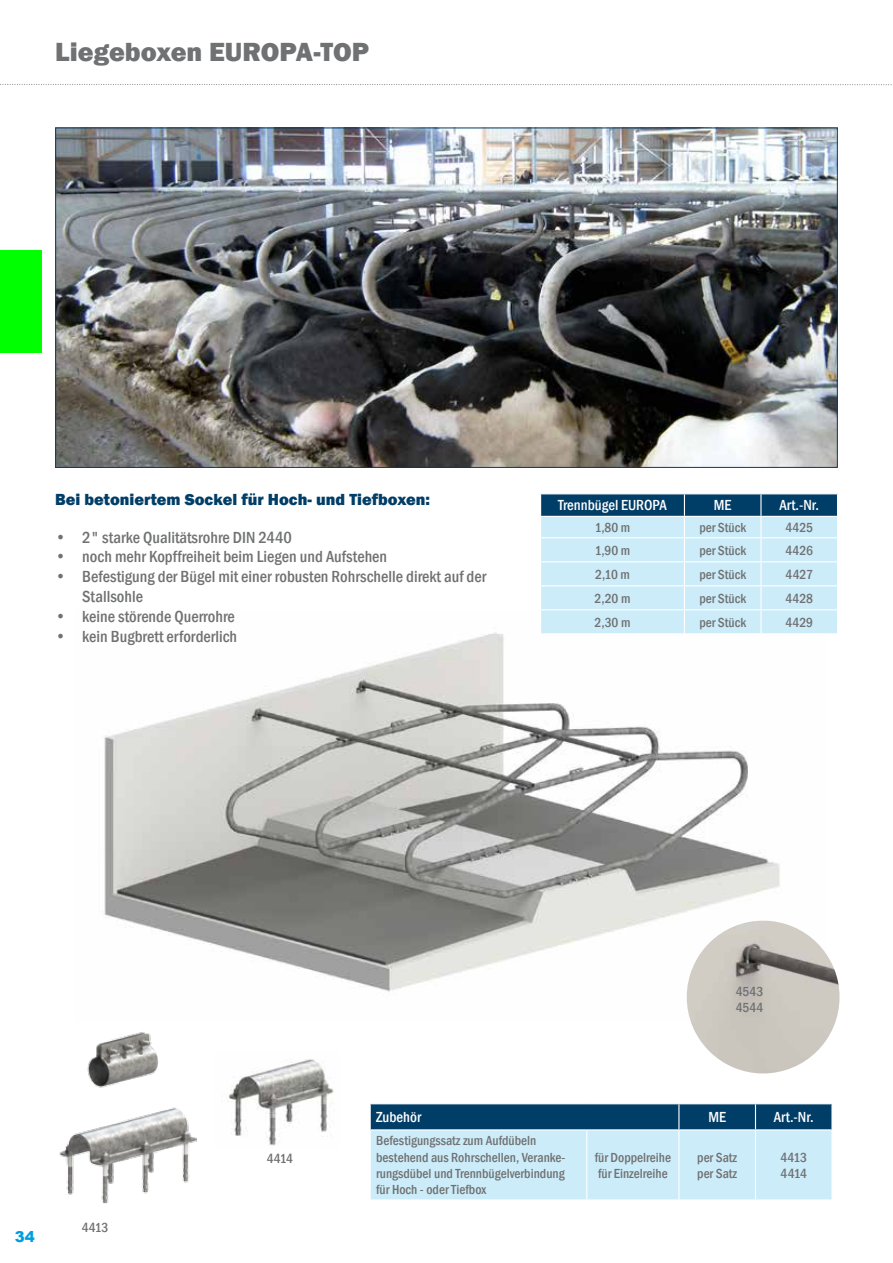
<style>
.page{position:relative;width:893px;height:1263px;background:#fff}
.page>*{position:absolute;margin:0;border:0;box-sizing:border-box;transform-origin:0 0}
.t1{font:800 27px "Franklin Gothic";color:#707172}
.t2{font:500 condensed 16.5px/19.8px "Franklin Gothic";color:#707172}
.t3{font:800 16.5px "Franklin Gothic";color:#003d67}
.t4{font:500 condensed 15px "Franklin Gothic";color:#fff}
.t5{font:900 15px "Arial";color:#009ee0}
.t6{font:500 condensed 13.5px/16.2px "Franklin Gothic";color:#707172}
.t7{font:500 condensed 13.5px/16.2px "Franklin Gothic";letter-spacing:-.025em;color:#707172}
</style>
<div class="page">
<svg style="left:0;top:84px;width:892px;height:1px"></svg>
<div style="left:0;top:251px;width:41px;height:102px;background:#0f0"></div>
<img style="left:104px;top:632px;width:723px;height:390px">
<svg style="left:540px;top:494px;width:298px;height:139px;background:#b0d2e3"></svg>
<hr style="left:540px;top:633px;width:144px;height:1px;background:#fff">
<hr style="left:684px;top:633px;width:77px;height:1px;background:#fff">
<hr style="left:761px;top:633px;width:77px;height:1px;background:#fff">
<svg style="left:370px;top:1104px;width:462px;height:96px;background:#98bfd3"></svg>
<hr style="left:370px;top:1129px;width:217px;height:1px;background:#fff">
<hr style="left:587px;top:1129px;width:92px;height:1px;background:#fff">
<hr style="left:679px;top:1129px;width:76px;height:1px;background:#fff">
<hr style="left:755px;top:1129px;width:78px;height:1px;background:#fff">
<img style="left:59px;top:1014px;width:137px;height:189px">
<img style="left:222px;top:1059px;width:112px;height:87px">
<img style="left:57px;top:130px;width:779px;height:336px">
<img style="left:687px;top:921px;width:152px;height:152px;border-radius:76px">
<h1 class="t1" style="left:55px;top:35px;width:316px">Liegeboxen EUROPA-TOP</h1>
<p class="t3" style="left:55px;top:489px;width:376px">Bei betoniertem Sockel für Hoch- und Tiefboxen:</p>
<p class="t2" style="left:55px;top:527px;width:238px">• 2" starke Qualitätsrohre DIN 2440</p>
<p class="t2" style="left:55px;top:547px;width:333px">• noch mehr Kopffreiheit beim Liegen und Aufstehen</p>
<p class="t2" style="left:82px;top:567px;width:406px;text-indent:-27px">• Befestigung der Bügel mit einer robusten Rohrschelle direkt auf der<br>Stallsohle</p>
<p class="t2" style="left:55px;top:606px;width:181px">• keine störende Querrohre</p>
<p class="t2" style="left:55px;top:626px;width:183px">• kein Bugbrett erforderlich</p>
<p class="t4" style="left:558px;top:495px;width:110px">Trennbügel EUROPA</p>
<p class="t4" style="left:714px;top:495px;width:19px">ME</p>
<p class="t4" style="left:779px;top:495px;width:41px">Art.-Nr.</p>
<p class="t6" style="left:595px;top:519px;width:37px">1,80 m</p>
<p class="t6" style="left:699px;top:519px;width:48px">per Stück</p>
<p class="t6" style="left:785px;top:519px;width:29px">4425</p>
<p class="t6" style="left:595px;top:542px;width:37px">1,90 m</p>
<p class="t6" style="left:699px;top:542px;width:48px">per Stück</p>
<p class="t6" style="left:785px;top:542px;width:29px">4426</p>
<p class="t6" style="left:595px;top:566px;width:36px">2,10 m</p>
<p class="t6" style="left:699px;top:566px;width:48px">per Stück</p>
<p class="t6" style="left:786px;top:566px;width:29px">4427</p>
<p class="t6" style="left:595px;top:590px;width:37px">2,20 m</p>
<p class="t6" style="left:699px;top:590px;width:48px">per Stück</p>
<p class="t6" style="left:785px;top:590px;width:29px">4428</p>
<p class="t6" style="left:595px;top:614px;width:37px">2,30 m</p>
<p class="t6" style="left:699px;top:614px;width:48px">per Stück</p>
<p class="t6" style="left:785px;top:614px;width:29px">4429</p>
<p class="t5" style="left:15px;top:1225px;width:22px">34</p>
<p class="t6" style="left:82px;top:1219px;width:28px">4413</p>
<p class="t6" style="left:267px;top:1150px;width:28px">4414</p>
<p class="t6" style="left:736px;top:983px;width:29px">4543<br>4544</p>
<p class="t4" style="left:376px;top:1107px;width:46px">Zubehör</p>
<p class="t4" style="left:708px;top:1107px;width:19px">ME</p>
<p class="t4" style="left:774px;top:1107px;width:41px">Art.-Nr.</p>
<p class="t6" style="left:376px;top:1133px;width:191px">Befestigungssatz zum Aufdübeln bestehend aus Rohrschellen, Veranke&shy;rungsdübel und Trennbügelverbindung für Hoch - oder Tiefbox</p>
<p class="t6" style="left:595px;top:1149px;width:78px">für Doppelreihe für Einzelreihe</p>
<p class="t6" style="left:697px;top:1149px;width:42px">per Satz per Satz</p>
<p class="t7" style="left:780px;top:1149px;width:28px">4413<br>4414</p>
</div>
